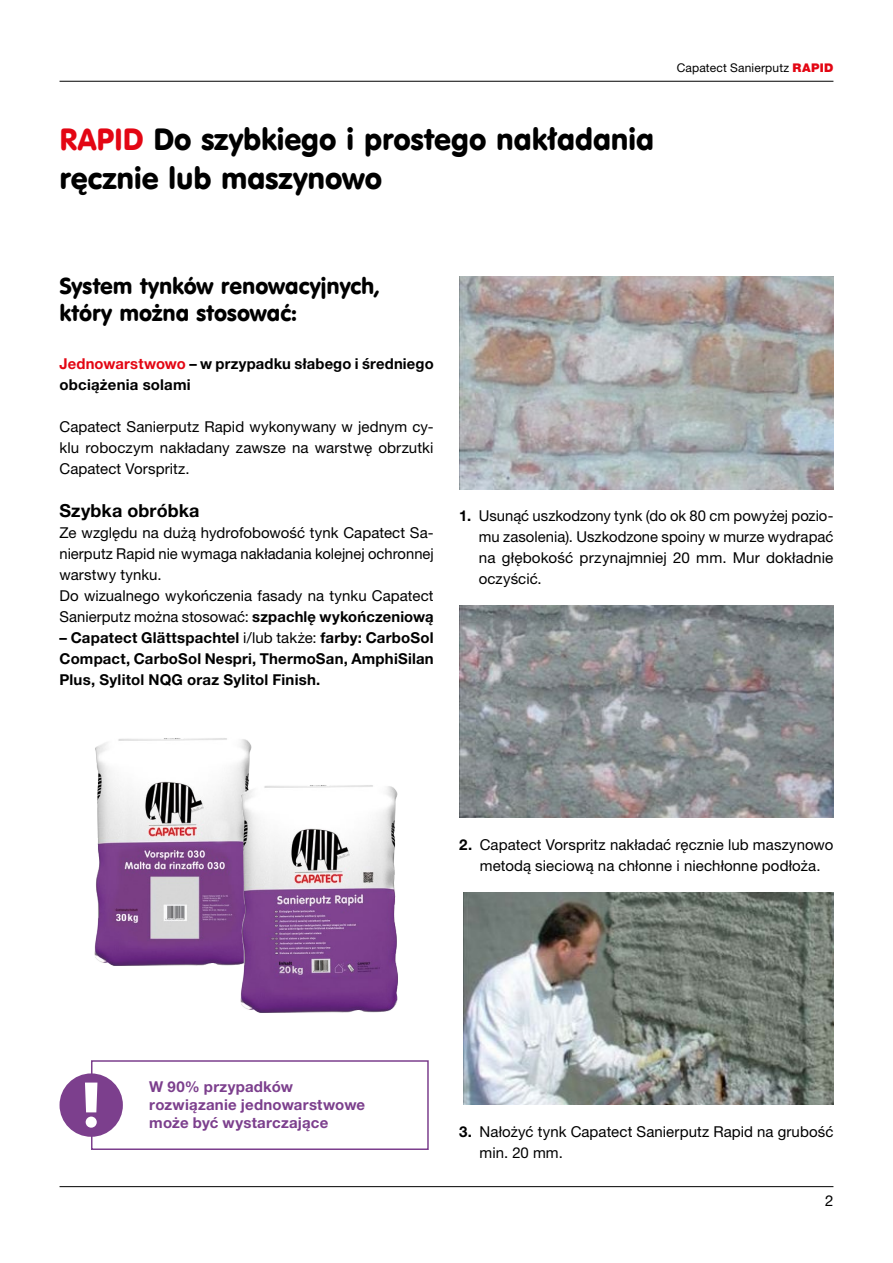
<style>
.page{position:relative;width:893px;height:1263px;background:#fff}
.page>*{position:absolute;margin:0;border:0;box-sizing:border-box;transform-origin:0 0}
.t1{font:30px/39px "VAG Rounded EU";letter-spacing:-.005em;color:#000}
.t2{font:22.5px/27px "VAG Rounded EU";color:#000}
.t3{font:700 18px "Helvetica Neue LT Pro";letter-spacing:.005em;color:#000}
.t4{font:15px/21px "Helvetica Neue LT Pro";letter-spacing:.005em;color:#000;text-align:justify}
.t5{font:700 15px/21px "Helvetica Neue LT Pro";letter-spacing:.015em;color:#000}
.t6{font:700 15px/18px "Helvetica Neue LT Pro";letter-spacing:.015em;color:#7c3f8d}
.t7{font:12px "Helvetica Neue LT Pro";letter-spacing:.015em;color:#000}
.s1{color:#e30613}
.s2{font-weight:900;color:#e30613}
.s3{font-weight:700}
.s4{font-weight:400}
</style>
<div class="page">
<hr style="left:60px;top:1186px;width:773px;height:1px;background:#000">
<hr style="left:60px;top:81px;width:773px;height:1px;background:#000">
<img style="left:459px;top:276px;width:374px;height:213px">
<img style="left:459px;top:605px;width:374px;height:213px">
<img style="left:463px;top:892px;width:370px;height:213px">
<img style="left:94px;top:738px;width:158px;height:228px">
<img style="left:219px;top:782px;width:179px;height:231px">
<div style="left:60px;top:1073px;width:63px;height:64px;background:#7c3f8d;border-radius:50%"></div>
<svg style="left:85px;top:1060px;width:344px;height:90px"></svg>
<div style="left:86px;top:1116px;width:11px;height:12px;background:#fff;border-radius:50%"></div>
<h1 class="t1" style="left:60px;top:122px;width:596px"><span class="s1">RAPID</span> Do szybkiego i prostego nakładania ręcznie lub maszynowo</h1>
<p class="t7" style="left:677px;top:61px;width:158px">Capatect Sanierputz <span class="s2">RAPID</span></p>
<h2 class="t2" style="left:60px;top:273px;width:322px">System tynków renowacyjnych, który można stosować:</h2>
<p class="t5" style="left:60px;top:352px;width:376px"><span class="s1">Jednowarstwowo</span> – w przypadku słabego i średniego obciążenia solami</p>
<p class="t4" style="left:60px;top:416px;width:376px">Capatect Sanierputz Rapid wykonywany w jednym cy&shy;klu roboczym nakładany zawsze na warstwę obrzutki Capatect Vorspritz.</p>
<p class="t3" style="left:60px;top:499px;width:141px">Szybka obróbka</p>
<p class="t4" style="left:60px;top:522px;width:376px;text-align:left">Ze względu na dużą hydrofobowość tynk Capatect Sa&shy;nierputz Rapid nie wymaga nakładania kolejnej ochronnej warstwy tynku.<br>Do wizualnego wykończenia fasady na tynku Capatect Sanierputz można stosować: <span class="s3">szpachlę wykończeniową</span></p>
<p class="t5" style="left:60px;top:627px;width:376px;text-align:justify">– Capatect Glättspachtel <span class="s4">i/lub także:</span> farby: CarboSol Compact, CarboSol Nespri, ThermoSan, AmphiSilan Plus, Sylitol NQG oraz Sylitol Finish.</p>
<p class="t4" style="left:479px;top:505px;width:356px;text-indent:-20px"><span class="s3">1.</span> Usunąć uszkodzony tynk (do ok 80 cm powyżej pozio&shy;mu zasolenia). Uszkodzone spoiny w murze wydrapać na głębokość przynajmniej 20 mm. Mur dokładnie oczyścić.</p>
<p class="t4" style="left:459px;top:834px;width:376px;text-align:center"><span class="s3">2.</span> Capatect Vorspritz nakładać ręcznie lub maszynowo metodą sieciową na chłonne i niechłonne podłoża.</p>
<p class="t6" style="left:149px;top:1078px;width:217px">W 90% przypadków rozwiązanie jednowarstwowe może być wystarczające</p>
<p class="t4" style="left:480px;top:1121px;width:355px;text-indent:-20px"><span class="s3">3.</span> Nałożyć tynk Capatect Sanierputz Rapid na grubość min. 20 mm.</p>
<p class="t4" style="left:825px;top:1190px;width:10px">2</p>
</div>
